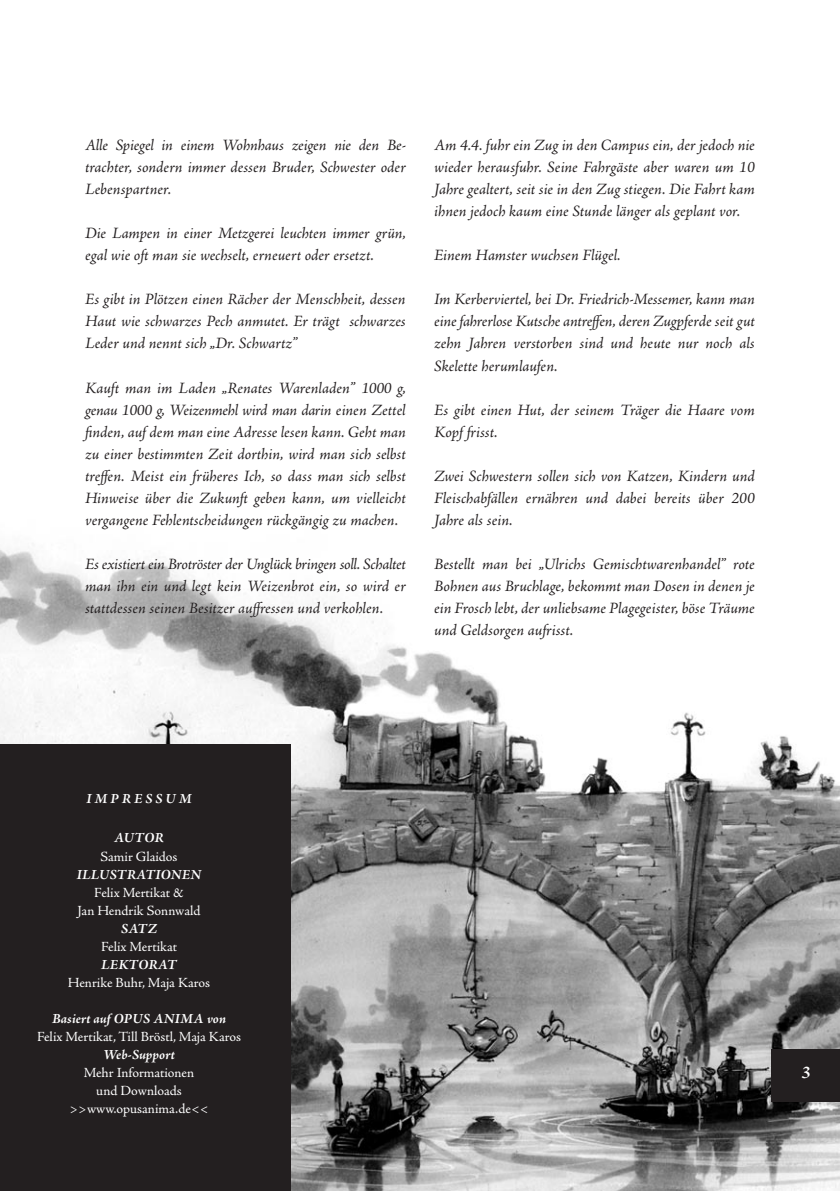
<style>
.page{position:relative;width:840px;height:1191px;background:#fff}
.page>*{position:absolute;margin:0;border:0;box-sizing:border-box;transform-origin:0 0}
.t1{font:italic 700 18px "Adobe Jenson Pro";color:#fff}
.t2{font:italic 16px/22px "Adobe Jenson Pro";letter-spacing:-.005em;color:#231f20;text-align:justify}
.t3{font:14px/18px "Adobe Jenson Pro";color:#fff;text-align:center}
.t4{font:italic 700 14px "Adobe Jenson Pro";letter-spacing:.015em;color:#fff}
.t5{font:italic 700 14px "Adobe Jenson Pro";letter-spacing:.215em;color:#fff}
</style>
<div class="page">
<img style="left:0;top:549px;width:839px;height:642px">
<div style="left:0;top:744px;width:290px;height:447px;background:#231f20"></div>
<div style="left:771px;top:1049px;width:68px;height:52px;background:#231f20"></div>
<p class="t2" style="left:85px;top:135px;width:322px">Alle Spiegel in einem Wohnhaus zeigen nie den Be&shy;trachter, sondern immer dessen Bruder, Schwester oder Lebenspartner.</p>
<p class="t2" style="left:85px;top:223px;width:322px">Die Lampen in einer Metzgerei leuchten immer grün, egal wie oft man sie wechselt, erneuert oder ersetzt.</p>
<p class="t2" style="left:85px;top:289px;width:322px">Es gibt in Plötzen einen Rächer der Menschheit, dessen Haut wie schwarzes Pech anmutet. Er trägt schwarzes Leder und nennt sich „Dr. Schwartz”</p>
<p class="t2" style="left:85px;top:377px;width:322px">Kauft man im Laden „Renates Warenladen” 1000 g, genau 1000 g, Weizenmehl wird man darin einen Zettel finden, auf dem man eine Adresse lesen kann. Geht man zu einer bestimmten Zeit dorthin, wird man sich selbst treffen. Meist ein früheres Ich, so dass man sich selbst Hinweise über die Zukunft geben kann, um vielleicht vergangene Fehlentscheidungen rückgängig zu machen.</p>
<p class="t2" style="left:85px;top:553px;width:322px">Es existiert ein Brotröster der Unglück bringen soll. Schaltet man ihn ein und legt kein Weizenbrot ein, so wird er stattdessen seinen Besitzer auffressen und verkohlen.</p>
<p class="t2" style="left:434px;top:135px;width:322px">Am 4.4. fuhr ein Zug in den Campus ein, der jedoch nie wieder herausfuhr. Seine Fahrgäste aber waren um 10<br>Jahre gealtert, seit sie in den Zug stiegen. Die Fahrt kam ihnen jedoch kaum eine Stunde länger als geplant vor.</p>
<p class="t2" style="left:434px;top:245px;width:188px">Einem Hamster wuchsen Flügel.</p>
<p class="t2" style="left:434px;top:289px;width:322px">Im Kerberviertel, bei Dr. Friedrich-Messemer, kann man eine fahrerlose Kutsche antreffen, deren Zugpferde seit gut zehn Jahren verstorben sind und heute nur noch als Skelette herumlaufen.</p>
<p class="t2" style="left:434px;top:399px;width:322px">Es gibt einen Hut, der seinem Träger die Haare vom<br>Kopf frisst.</p>
<p class="t2" style="left:434px;top:465px;width:322px">Zwei Schwestern sollen sich von Katzen, Kindern und Fleischabfällen ernähren und dabei bereits über 200<br>Jahre als sein.</p>
<p class="t2" style="left:434px;top:553px;width:322px">Bestellt man bei „Ulrichs Gemischtwarenhandel” rote Bohnen aus Bruchlage, bekommt man Dosen in denen je ein Frosch lebt, der unliebsame Plagegeister, böse Träume und Geldsorgen aufrisst.</p>
<p class="t5" style="left:86px;top:791px;width:107px">IMPRESSUM</p>
<p class="t4" style="left:114px;top:830px;width:51px">AUTOR</p>
<p class="t3" style="left:100px;top:847px;width:78px">Samir Glaidos</p>
<p class="t4" style="left:77px;top:866px;width:126px">ILLUSTRATIONEN</p>
<p class="t3" style="left:78px;top:883px;width:124px">Felix Mertikat &amp;<br>Jan Hendrik Sonnwald</p>
<p class="t4" style="left:121px;top:920px;width:38px">SATZ</p>
<p class="t3" style="left:101px;top:937px;width:77px">Felix Mertikat</p>
<p class="t4" style="left:101px;top:956px;width:77px">LEKTORAT</p>
<p class="t3" style="left:68px;top:973px;width:144px">Henrike Buhr, Maja Karos</p>
<p class="t4" style="left:52px;top:1010px;width:175px">BASIERT AUF OP US ANIMA VON</p>
<p class="t3" style="left:37px;top:1027px;width:205px">Felix Mertikat, Till Bröstl, Maja Karos</p>
<p class="t4" style="left:103px;top:1046px;width:73px">WEB-SUPPORT</p>
<p class="t3" style="left:69px;top:1063px;width:141px">Mehr Informationen<br>und Downloads &gt;&gt;www.opusanima.de&lt;&lt;</p>
<p class="t1" style="left:800px;top:1062px;width:11px">3</p>
</div>
